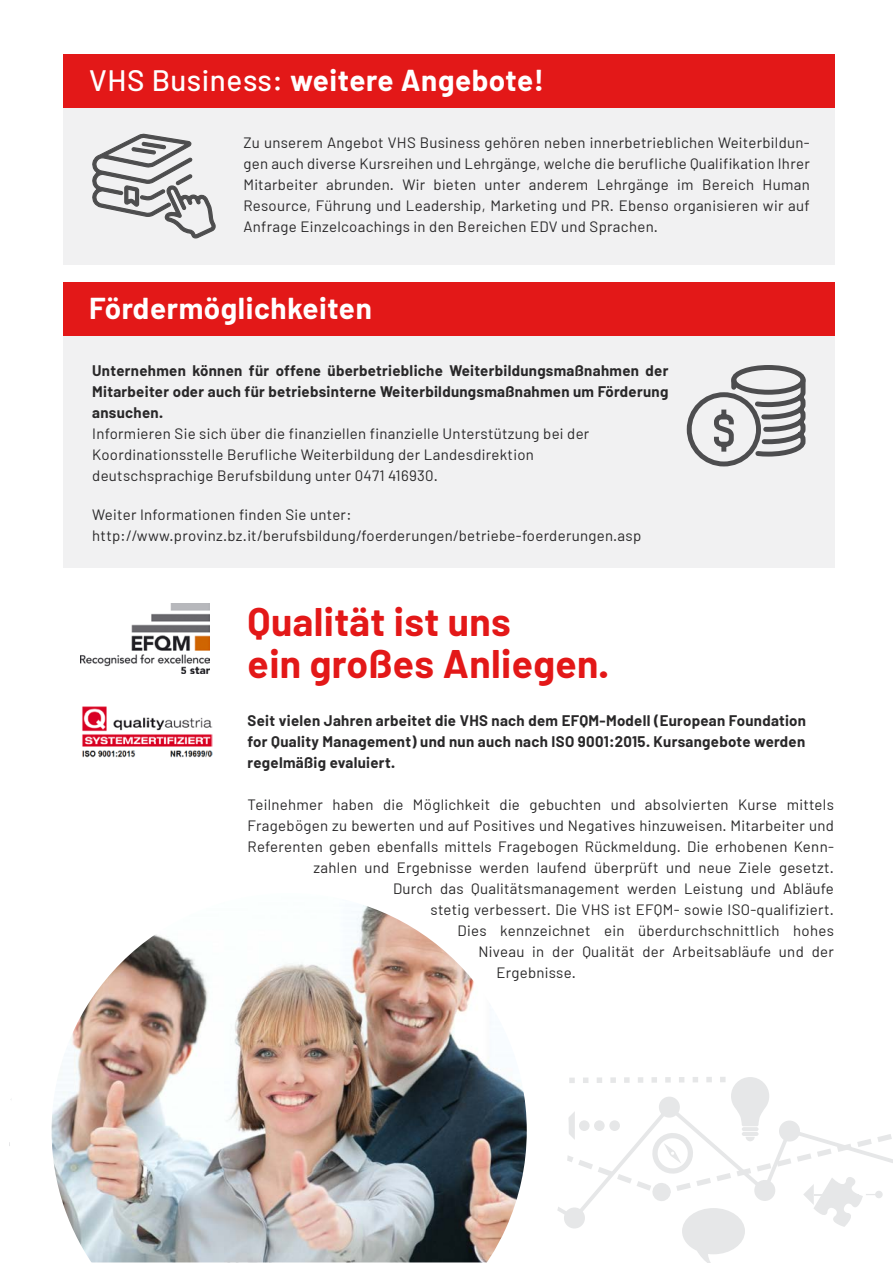
<style>
.page{position:relative;width:893px;height:1263px;background:#fff}
.page>*{position:absolute;margin:0;border:0;box-sizing:border-box;transform-origin:0 0}
.t1{font:700 39px/42px "Barlow";letter-spacing:.01em;color:#e31818}
.t2{font:700 29.55px "Barlow";letter-spacing:.02em;color:#fff}
.t3{font:15px/21px "Barlow";letter-spacing:.02em;color:#292829}
.t4{font:700 15px/21px "Barlow";letter-spacing:.02em;color:#292829;text-align:justify}
.s1{font-weight:500}
</style>
<div class="page">
<svg style="left:706px;top:1077px;width:6px;height:3px"></svg>
<svg style="left:693px;top:1077px;width:5px;height:3px"></svg>
<svg style="left:679px;top:1077px;width:5px;height:3px"></svg>
<svg style="left:665px;top:1077px;width:6px;height:3px"></svg>
<svg style="left:651px;top:1077px;width:6px;height:3px"></svg>
<svg style="left:638px;top:1077px;width:5px;height:3px"></svg>
<svg style="left:624px;top:1077px;width:6px;height:3px"></svg>
<svg style="left:610px;top:1077px;width:6px;height:3px"></svg>
<svg style="left:597px;top:1077px;width:5px;height:3px"></svg>
<svg style="left:720px;top:1077px;width:40px;height:3px"></svg>
<svg style="left:595px;top:1080px;width:298px;height:121px"></svg>
<svg style="left:682px;top:1208px;width:63px;height:54px"></svg>
<div style="left:721px;top:1228px;width:7px;height:6px;background:#e6e7e8;border-radius:50%"></div>
<svg style="left:803px;top:1175px;width:73px;height:52px"></svg>
<div style="left:64px;top:336px;width:771px;height:231px;background:#f1f1f2"></div>
<div style="left:64px;top:282px;width:771px;height:54px;background:#e31818"></div>
<div style="left:731px;top:365px;width:74px;height:30px;border:5px solid #4d4d4f;border-radius:50%"></div>
<svg style="left:686px;top:375px;width:120px;height:92px"></svg>
<img style="left:81px;top:604px;width:128px;height:70px">
<img style="left:10px;top:905px;width:585px;height:357px">
<img style="left:82px;top:706px;width:131px;height:51px">
<div style="left:64px;top:108px;width:771px;height:157px;background:#f1f1f2"></div>
<div style="left:64px;top:54px;width:771px;height:54px;background:#e31818"></div>
<svg style="left:92px;top:133px;width:124px;height:106px"></svg>
<h2 class="t2" style="left:89px;top:62px;width:456px"><span class="s1">VHS Business:</span> weitere Angebote!</h2>
<p class="t3" style="left:243px;top:131px;width:568px;text-align:justify">Zu unserem Angebot VHS Business gehören neben innerbetrieblichen Weiterbildun&shy;gen auch diverse Kursreihen und Lehrgänge, welche die berufliche Qualifikation Ihrer Mitarbeiter abrunden. Wir bieten unter anderem Lehrgänge im Bereich Human Resource, Führung und Leadership, Marketing und PR. ebenso organisieren wir auf Anfrage einzelcoachings in den Bereichen eDV und Sprachen.</p>
<h2 class="t2" style="left:89px;top:290px;width:284px">Fördermöglichkeiten</h2>
<p class="t4" style="left:92px;top:360px;width:578px">Unternehmen können für offene überbetriebliche Weiterbildungsmaßnahmen der Mitarbeiter oder auch für betriebsinterne Weiterbildungsmaßnahmen um Förderung ansuchen.</p>
<p class="t3" style="left:92px;top:422px;width:499px">Informieren Sie sich über die finanziellen finanzielle Unterstützung bei der<br>Koordinationsstelle Berufliche Weiterbildung der Landesdirektion deutschsprachige Berufsbildung unter 0471 416930.</p>
<p class="t3" style="left:92px;top:504px;width:551px">Weiter Informationen finden Sie unter: http://www.provinz.bz.it/berufsbildung/foerderungen/betriebe-foerderungen.asp</p>
<h1 class="t1" style="left:248px;top:601px;width:363px">Qualität ist uns<br>ein großes Anliegen.</h1>
<p class="t4" style="left:248px;top:710px;width:560px">Seit vielen Jahren arbeitet die VHS nach dem EFQM-Modell (European Foundation for Quality Management) und nun auch nach iSO 9001:2015. Kursangebote werden regelmäßig evaluiert.</p>
<p class="t3" style="left:248px;top:794px;width:588px">Teilnehmer haben die Möglichkeit die gebuchten und absolvierten Kurse mittels</p>
<p class="t3" style="left:248px;top:815px;width:588px">Fragebögen zu bewerten und auf Positives und negatives hinzuweisen. Mitarbeiter und</p>
<p class="t3" style="left:248px;top:836px;width:588px">Referenten geben ebenfalls mittels Fragebogen Rückmeldung. Die erhobenen Kenn-</p>
<p class="t3" style="left:314px;top:857px;width:522px">zahlen und ergebnisse werden laufend überprüft und neue Ziele gesetzt.</p>
<p class="t3" style="left:393px;top:878px;width:442px">Durch das Qualitätsmanagement werden Leistung und Abläufe</p>
<p class="t3" style="left:431px;top:899px;width:405px">stetig verbessert. Die VHS ist eFQM- sowie ISO-qualifiziert.</p>
<p class="t3" style="left:458px;top:920px;width:378px">Dies kennzeichnet ein überdurchschnittlich hohes</p>
<p class="t3" style="left:479px;top:941px;width:357px">niveau in der Qualität der Arbeitsabläufe und der</p>
<p class="t3" style="left:497px;top:962px;width:81px">ergebnisse.</p>
</div>
